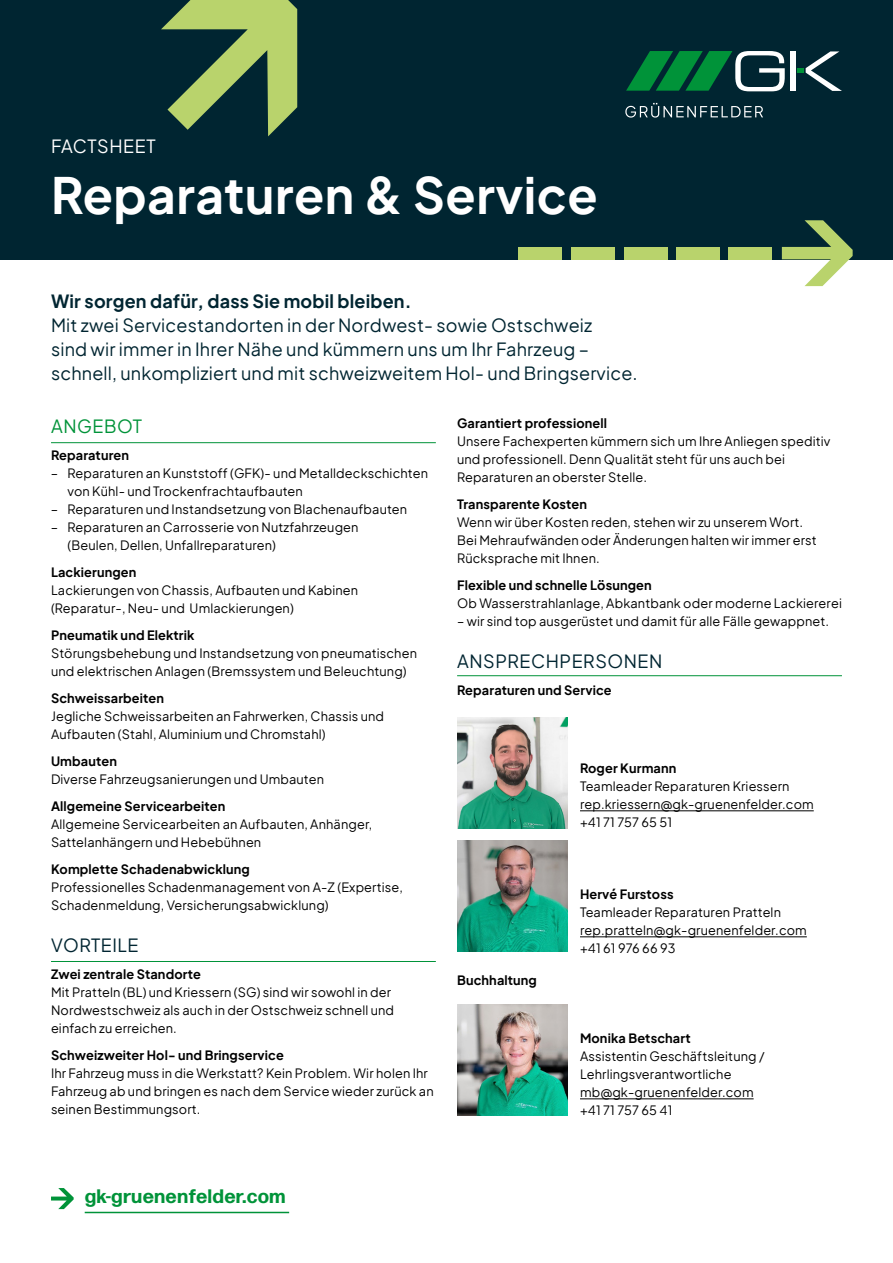
<style>
.page{position:relative;width:893px;height:1263px;background:#fff}
.page>*{position:absolute;margin:0;border:0;box-sizing:border-box;transform-origin:0 0}
.t1{font:700 49.5px "Plus Jakarta Sans";letter-spacing:.01em;color:#fff}
.t2{font:700 19.5px "Forma DJR Micro";letter-spacing:.01em;color:#009339}
.t3{font:18px/24px "Plus Jakarta Sans";letter-spacing:.01em;color:#002531}
.t4{font:700 18px "Plus Jakarta Sans";letter-spacing:.01em;color:#002531}
.t5{font:18px "Plus Jakarta Sans";letter-spacing:.03em;color:#002531}
.t6{font:18px "Plus Jakarta Sans";letter-spacing:.03em;color:#fff}
.t7{font:18px "Plus Jakarta Sans";letter-spacing:.03em;color:#009339}
.t8{font:12.75px/18px "Plus Jakarta Sans";letter-spacing:.01em;color:#000}
.t9{font:700 12.75px "Plus Jakarta Sans";letter-spacing:.01em;color:#000}
</style>
<div class="page">
<div style="left:0;top:0;width:893px;height:259px;background:#002531"></div>
<img style="left:457px;top:718px;width:111px;height:110px">
<img style="left:457px;top:841px;width:111px;height:110px">
<img style="left:457px;top:1005px;width:111px;height:110px">
<hr style="left:85px;top:1212px;width:204px;height:1px;background:#009339">
<hr style="left:580px;top:810px;width:234px;height:1px;background:#000">
<hr style="left:580px;top:936px;width:227px;height:1px;background:#000">
<hr style="left:580px;top:1098px;width:174px;height:1px;background:#000">
<hr style="left:51px;top:442px;width:385px;height:1px;background:#009339">
<hr style="left:51px;top:961px;width:385px;height:1px;background:#009339">
<hr style="left:457px;top:675px;width:385px;height:1px;background:#009339">
<div style="left:790px;top:51px;width:5px;height:40px;background:#fff"></div>
<svg style="left:797px;top:51px;width:45px;height:40px"></svg>
<svg style="left:626px;top:51px;width:159px;height:40px"></svg>
<svg style="left:625px;top:103px;width:138px;height:15px"></svg>
<svg style="left:51px;top:1188px;width:23px;height:21px"></svg>
<svg style="left:782px;top:220px;width:71px;height:66px"></svg>
<div style="left:728px;top:247px;width:44px;height:12px;background:#b9d36c"></div>
<div style="left:676px;top:247px;width:43px;height:12px;background:#b9d36c"></div>
<div style="left:624px;top:247px;width:43px;height:12px;background:#b9d36c"></div>
<div style="left:572px;top:247px;width:43px;height:12px;background:#b9d36c"></div>
<div style="left:519px;top:247px;width:43px;height:12px;background:#b9d36c"></div>
<svg style="left:161px;top:0;width:136px;height:136px"></svg>
<h3 class="t6" style="left:51px;top:131px;width:106px">FACTSHEET</h3>
<h1 class="t1" style="left:51px;top:151px;width:548px">Reparaturen &amp; Service</h1>
<h3 class="t4" style="left:51px;top:285px;width:362px">Wir sorgen dafür, dass Sie mobil bleiben.</h3>
<h3 class="t3" style="left:51px;top:311px;width:588px">Mit zwei Servicestandorten in der Nordwest- sowie Ostschweiz<br>sind wir immer in Ihrer Nähe und kümmern uns um Ihr Fahrzeug – schnell, unkompliziert und mit schweizweitem Hol- und Bringservice.</h3>
<h3 class="t7" style="left:51px;top:412px;width:92px">ANGEBOT</h3>
<p class="t9" style="left:51px;top:444px;width:80px">Reparaturen</p>
<p class="t8" style="left:51px;top:463px;width:378px">‒ Reparaturen an Kunststoff (GFK)- und Metalldeckschichten</p>
<p class="t8" style="left:68px;top:481px;width:237px">von Kühl- und Trockenfrachtaufbauten</p>
<p class="t8" style="left:51px;top:499px;width:358px">‒ Reparaturen und Instandsetzung von Blachenaufbauten</p>
<p class="t8" style="left:51px;top:517px;width:309px">‒ Reparaturen an Carrosserie von Nutzfahrzeugen</p>
<p class="t8" style="left:68px;top:535px;width:210px">(Beulen, Dellen, Unfallreparaturen)</p>
<p class="t9" style="left:51px;top:561px;width:87px">Lackierungen</p>
<p class="t8" style="left:51px;top:580px;width:309px">Lackierungen von Chassis, Aufbauten und Kabinen (Reparatur-, Neu- und Umlackierungen)</p>
<p class="t9" style="left:51px;top:624px;width:145px">Pneumatik und Elektrik</p>
<p class="t8" style="left:51px;top:643px;width:367px">Störungsbehebung und Instandsetzung von pneumatischen und elektrischen Anlagen (Bremssystem und Beleuchtung)</p>
<p class="t9" style="left:51px;top:687px;width:115px">Schweissarbeiten</p>
<p class="t8" style="left:51px;top:706px;width:335px">Jegliche Schweissarbeiten an Fahrwerken, Chassis und<br>Aufbauten (Stahl, Aluminium und Chromstahl)</p>
<p class="t9" style="left:51px;top:750px;width:67px">Umbauten</p>
<p class="t8" style="left:51px;top:769px;width:274px">Diverse Fahrzeugsanierungen und Umbauten</p>
<p class="t9" style="left:51px;top:795px;width:176px">Allgemeine Servicearbeiten</p>
<p class="t8" style="left:51px;top:814px;width:323px">Allgemeine Servicearbeiten an Aufbauten, Anhänger,<br>Sattelanhängern und Hebebühnen</p>
<p class="t9" style="left:51px;top:858px;width:200px">Komplette Schadenabwicklung</p>
<p class="t8" style="left:51px;top:877px;width:353px">Professionelles Schadenmanagement von A-Z (Expertise,<br>Schadenmeldung, Versicherungsabwicklung)</p>
<h3 class="t5" style="left:51px;top:931px;width:89px">VORTEILE</h3>
<p class="t9" style="left:51px;top:963px;width:151px">Zwei zentrale Standorte</p>
<p class="t8" style="left:51px;top:982px;width:345px">Mit Pratteln (BL) und Kriessern (SG) sind wir sowohl in der<br>Nordwestschweiz als auch in der Ostschweiz schnell und einfach zu erreichen.</p>
<p class="t9" style="left:51px;top:1044px;width:234px">Schweizweiter Hol- und Bringservice</p>
<p class="t8" style="left:51px;top:1063px;width:384px">Ihr Fahrzeug muss in die Werkstatt? Kein Problem. Wir holen Ihr<br>Fahrzeug ab und bringen es nach dem Service wieder zurück an seinen Bestimmungsort.</p>
<p class="t9" style="left:457px;top:412px;width:151px">Garantiert professionell</p>
<p class="t8" style="left:457px;top:431px;width:375px">Unsere Fachexperten kümmern sich um Ihre Anliegen speditiv und professionell. Denn Qualität steht für uns auch bei<br>Reparaturen an oberster Stelle.</p>
<p class="t9" style="left:457px;top:493px;width:131px">Transparente Kosten</p>
<p class="t8" style="left:457px;top:512px;width:361px">Wenn wir über Kosten reden, stehen wir zu unserem Wort.<br>Bei Mehraufwänden oder Änderungen halten wir immer erst<br>Rücksprache mit Ihnen.</p>
<p class="t9" style="left:457px;top:574px;width:196px">Flexible und schnelle Lösungen</p>
<p class="t8" style="left:457px;top:593px;width:386px">Ob Wasserstrahlanlage, Abkantbank oder moderne Lackiererei</p>
<p class="t8" style="left:457px;top:611px;width:373px">– wir sind top ausgerüstet und damit für alle Fälle gewappnet.</p>
<h3 class="t5" style="left:457px;top:646px;width:207px">ANSPRECHPERSONEN</h3>
<p class="t9" style="left:457px;top:679px;width:156px">Reparaturen und Service</p>
<p class="t9" style="left:580px;top:757px;width:98px">Roger Kurmann</p>
<p class="t8" style="left:580px;top:776px;width:235px">Teamleader Reparaturen Kriessern rep.kriessern@gk-gruenenfelder.com +41 71 757 65 51</p>
<p class="t9" style="left:580px;top:883px;width:95px">Hervé Furstoss</p>
<p class="t8" style="left:580px;top:902px;width:228px">Teamleader Reparaturen Pratteln rep.pratteln@gk-gruenenfelder.com +41 61 976 66 93</p>
<p class="t9" style="left:457px;top:969px;width:81px">Buchhaltung</p>
<p class="t9" style="left:580px;top:1027px;width:112px">Monika Betschart</p>
<p class="t8" style="left:580px;top:1046px;width:186px">Assistentin Geschäftsleitung /<br>Lehrlingsverantwortliche mb@gk-gruenenfelder.com +41 71 757 65 41</p>
<h2 class="t2" style="left:85px;top:1183px;width:203px">gk-gruenenfelder.com</h2>
</div>
